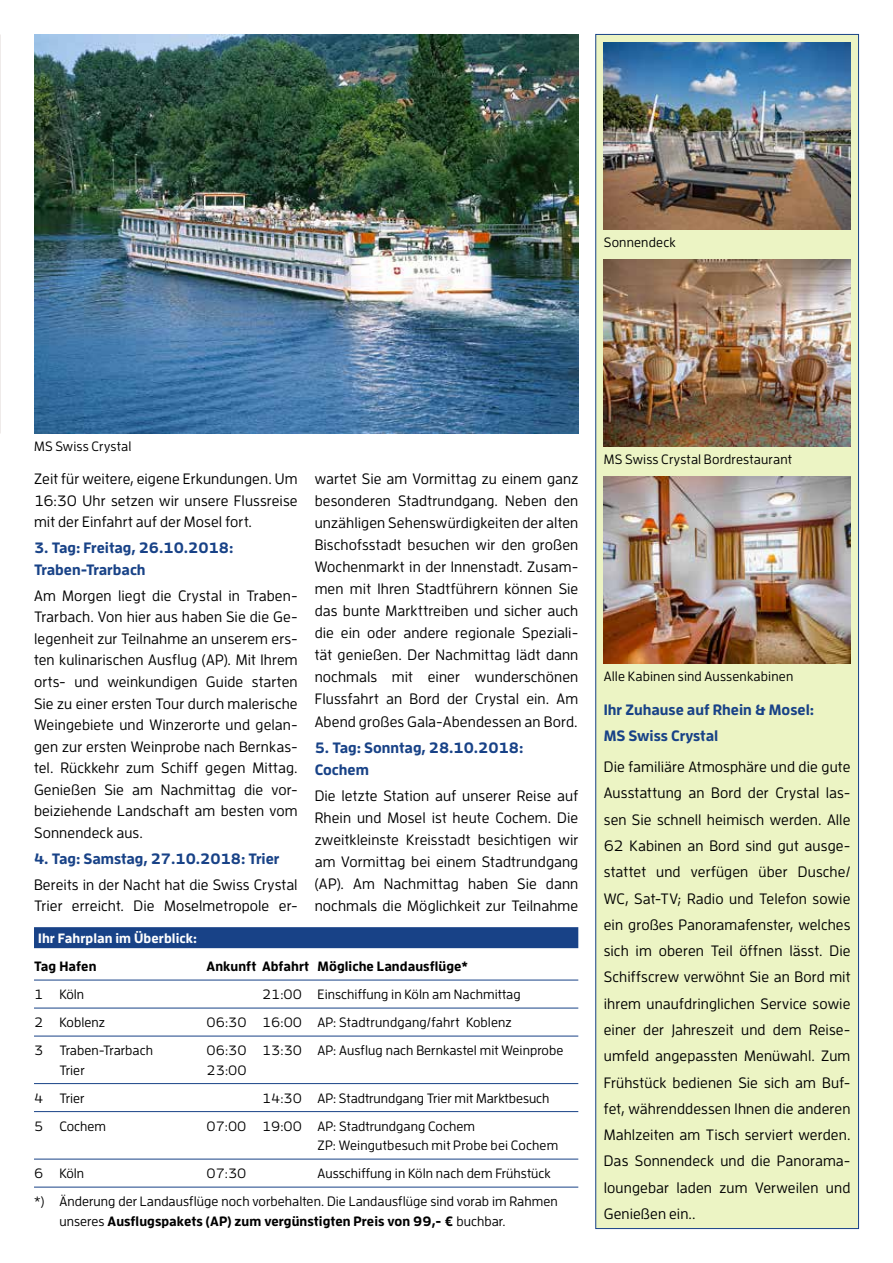
<style>
.page{position:relative;width:893px;height:1263px;background:#fff}
.page>*{position:absolute;margin:0;border:0;box-sizing:border-box;transform-origin:0 0}
.t1{font:500 15px/26.2px "Enzo OT";letter-spacing:.005em;color:#000;text-align:justify}
.t2{font:700 15px/26.2px "Enzo OT";color:#184287}
.t3{font:500 13.5px/19.5px "Enzo OT";letter-spacing:.005em;color:#000}
.t4{font:700 13.5px "Enzo OT";letter-spacing:.005em;color:#000}
.t5{font:700 13.5px "Enzo OT";letter-spacing:.005em;color:#fff}
.s1{font-weight:500}
</style>
<div class="page">
<img style="left:0;top:34px;width:1px;height:400px">
<div style="left:595px;top:34px;width:264px;height:1195px;background:#ecf4c4;border:1px solid #184287"></div>
<img style="left:604px;top:43px;width:246px;height:187px">
<img style="left:604px;top:259px;width:246px;height:187px">
<img style="left:604px;top:476px;width:246px;height:187px">
<img style="left:34px;top:34px;width:544px;height:400px">
<div style="left:34px;top:927px;width:544px;height:21px;background:#184287"></div>
<hr style="left:34px;top:980px;width:544px;height:1px;background:#184287">
<hr style="left:34px;top:1008px;width:544px;height:1px;background:#184287">
<hr style="left:34px;top:1036px;width:544px;height:1px;background:#184287">
<hr style="left:34px;top:1083px;width:544px;height:1px;background:#184287">
<hr style="left:34px;top:1111px;width:544px;height:1px;background:#184287">
<hr style="left:34px;top:1159px;width:544px;height:1px;background:#184287">
<hr style="left:34px;top:1187px;width:544px;height:1px;background:#184287">
<p class="t3" style="left:604px;top:232px;width:73px">Sonnendeck</p>
<p class="t3" style="left:34px;top:436px;width:99px">MS Swiss Crystal</p>
<p class="t1" style="left:34px;top:468px;width:265px;line-height:21.6px">Zeit für weitere, eigene Erkundungen. Um 16:30 Uhr setzen wir unsere Flussreise mit der Einfahrt auf der Mosel fort.</p>
<p class="t2" style="left:34px;top:537px;width:201px;line-height:21.6px">3. Tag: Freitag, 26.10.2018:<br>Traben-Trarbach</p>
<p class="t1" style="left:34px;top:584px;width:265px;line-height:21.6px">Am Morgen liegt die Crystal in Traben-Trarbach. Von hier aus haben Sie die Ge&shy;legenheit zur Teilnahme an unserem ers&shy;ten kulinarischen Ausflug (AP). Mit Ihrem orts- und weinkundigen Guide starten Sie zu einer ersten Tour durch malerische Weingebiete und Winzerorte und gelan&shy;gen zur ersten Weinprobe nach Bernkas&shy;tel. Rückkehr zum Schiff gegen Mittag.<br>Genießen Sie am Nachmittag die vor&shy;beiziehende Landschaft am besten vom Sonnendeck aus.</p>
<p class="t2" style="left:34px;top:845px;width:247px">4. Tag: Samstag, 27.10.2018: Trier</p>
<p class="t1" style="left:34px;top:873px;width:265px;line-height:21.6px">Bereits in der Nacht hat die Swiss Crystal<br>Trier erreicht. Die Moselmetropole er-</p>
<p class="t1" style="left:315px;top:468px;width:265px;line-height:22px">wartet Sie am Vormittag zu einem ganz besonderen Stadtrundgang. Neben den unzähligen Sehenswürdigkeiten der alten Bischofsstadt besuchen wir den großen Wochenmarkt in der Innenstadt. Zusam&shy;men mit Ihren Stadtführern können Sie das bunte Markttreiben und sicher auch die ein oder andere regionale Speziali&shy;tät genießen. Der Nachmittag lädt dann nochmals mit einer wunderschönen Flussfahrt an Bord der Crystal ein. Am Abend großes Gala-Abendessen an Bord.</p>
<p class="t2" style="left:315px;top:736px;width:210px;line-height:22px">5. Tag: Sonntag, 28.10.2018:<br>Cochem</p>
<p class="t1" style="left:315px;top:784px;width:265px;line-height:22px">Die letzte Station auf unserer Reise auf Rhein und Mosel ist heute Cochem. Die zweitkleinste Kreisstadt besichtigen wir am Vormittag bei einem Stadtrundgang (AP). Am Nachmittag haben Sie dann nochmals die Möglichkeit zur Teilnahme</p>
<p class="t5" style="left:38px;top:930px;width:160px">Ihr Fahrplan im Überblick:</p>
<p class="t4" style="left:34px;top:958px;width:64px">Tag Hafen</p>
<p class="t4" style="left:207px;top:958px;width:263px">Ankunft Abfahrt Mögliche Landausflüge*</p>
<p class="t3" style="left:34px;top:984px;width:52px">1 Köln</p>
<p class="t3" style="left:262px;top:984px;width:260px">21:00 Einschiffung in Köln am Nachmittag</p>
<p class="t3" style="left:34px;top:1012px;width:73px">2 Koblenz</p>
<p class="t3" style="left:207px;top:1012px;width:307px">06:30 16:00 AP: Stadtrundgang/fahrt Koblenz</p>
<p class="t3" style="left:34px;top:1040px;width:121px">3 Traben-Trarbach</p>
<p class="t3" style="left:207px;top:1040px;width:358px">06:30 13:30 AP: Ausflug nach Bernkastel mit Weinprobe</p>
<p class="t3" style="left:60px;top:1060px;width:27px">Trier</p>
<p class="t3" style="left:207px;top:1060px;width:42px">23:00</p>
<p class="t3" style="left:34px;top:1088px;width:52px">4 Trier</p>
<p class="t3" style="left:262px;top:1088px;width:289px">14:30 AP: Stadtrundgang Trier mit Marktbesuch</p>
<p class="t3" style="left:34px;top:1116px;width:73px">5 Cochem</p>
<p class="t3" style="left:318px;top:1116px;width:242px;text-indent:-111px">07:00 19:00 AP: Stadtrundgang Cochem<br>ZP: Weingutbesuch mit Probe bei Cochem</p>
<p class="t3" style="left:34px;top:1163px;width:52px">6 Köln</p>
<p class="t3" style="left:207px;top:1163px;width:41px">07:30</p>
<p class="t3" style="left:34px;top:1159px;width:525px;line-height:28px;text-indent:283px">Ausschiffung in Köln nach dem Frühstück *) Änderung der Landausflüge noch vorbehalten. Die Landausflüge sind vorab im Rahmen</p>
<p class="t4" style="left:60px;top:1212px;width:448px"><span class="s1">unseres</span> Ausflugspakets (AP) zum vergünstigten Preis von 99,- € <span class="s1">buchbar.</span></p>
<p class="t3" style="left:604px;top:449px;width:190px">MS Swiss Crystal Bordrestaurant</p>
<p class="t3" style="left:604px;top:666px;width:191px">Alle Kabinen sind Aussenkabinen</p>
<p class="t2" style="left:604px;top:696px;width:212px">Ihr Zuhause auf Rhein &amp; Mosel:<br>MS Swiss Crystal</p>
<p class="t1" style="left:604px;top:753px;width:248px">Die familiäre Atmosphäre und die gute Ausstattung an Bord der Crystal las&shy;sen Sie schnell heimisch werden. Alle 62 Kabinen an Bord sind gut ausge&shy;stattet und verfügen über Dusche/ WC, Sat-TV; Radio und Telefon sowie ein großes Panoramafenster, welches sich im oberen Teil öffnen lässt. Die Schiffscrew verwöhnt Sie an Bord mit ihrem unaufdringlichen Service sowie einer der Jahreszeit und dem Reise&shy;umfeld angepassten Menüwahl. Zum Frühstück bedienen Sie sich am Buf&shy;fet, währenddessen Ihnen die anderen Mahlzeiten am Tisch serviert werden.<br>Das Sonnendeck und die Panorama&shy;loungebar laden zum Verweilen und Genießen ein..</p>
</div>
